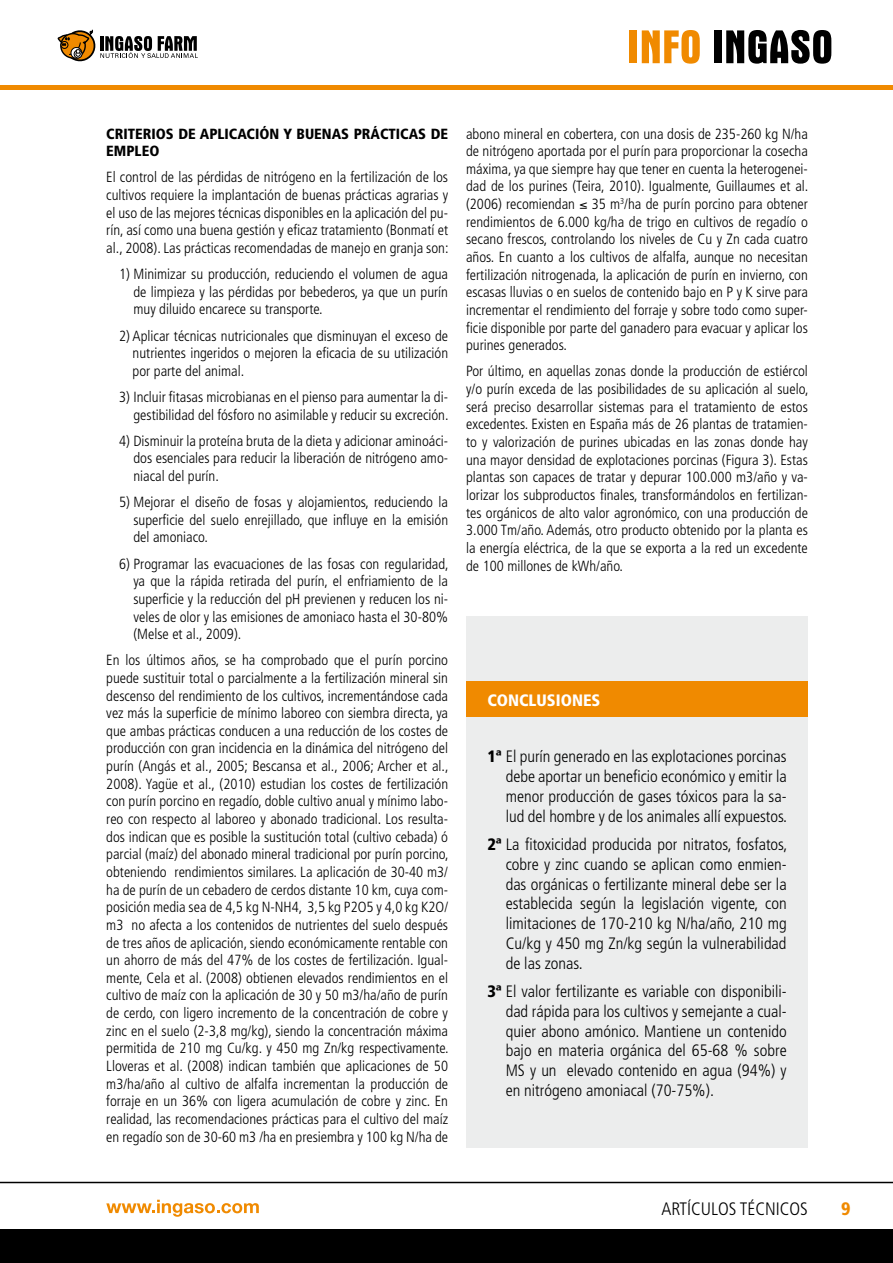
<style>
.page{position:relative;width:893px;height:1263px;background:#fff}
.page>*{position:absolute;margin:0;border:0;box-sizing:border-box;transform-origin:0 0}
.t1{font:300 condensed 18px "Frutiger";color:#000}
.t2{font:900 condensed 18px "Frutiger";color:#f08a00}
.t3{font:300 condensed 16.5px/19.8px "Frutiger";color:#000;text-align:justify}
.t4{font:900 condensed 16.5px "Frutiger";color:#fff}
.t5{font:300 condensed 14.7px/17.7px "Frutiger";color:#000;text-align:justify}
.t6{font:900 condensed 14.7px/17.7px "Frutiger";color:#000}
.s1{font-weight:900}
</style>
<div class="page">
<hr style="left:0;top:85px;width:893px;height:4px;background:#f08a00">
<svg style="left:58px;top:30px;width:140px;height:32px"></svg>
<div style="left:630px;top:30px;width:7px;height:33px;background:#f08a00"></div>
<svg style="left:642px;top:30px;width:58px;height:34px"></svg>
<div style="left:714px;top:30px;width:8px;height:33px;background:#000"></div>
<svg style="left:726px;top:30px;width:105px;height:34px"></svg>
<div style="left:0;top:1229px;width:893px;height:34px;background:#000"></div>
<hr style="left:0;top:1182px;width:893px;height:1px;background:#000">
<svg style="left:106px;top:1200px;width:153px;height:17px"></svg>
<div style="left:466px;top:617px;width:342px;height:531px;background:#eceded"></div>
<div style="left:466px;top:681px;width:342px;height:36px;background:#f08a00"></div>
<p class="t6" style="left:106px;top:125px;width:343px">CRITERIOS DE APLICACIÓN Y BUENAS PRÁCTICAS DE<br>EMPLEO</p>
<p class="t5" style="left:106px;top:169px;width:344px">El control de las pérdidas de nitrógeno en la fertilización de los cultivos requiere la implantación de buenas prácticas agrarias y el uso de las mejores técnicas disponibles en la aplicación del pu&shy;rín, así como una buena gestión y eficaz tratamiento (Bonmatí et al., 2008). Las prácticas recomendadas de manejo en granja son:</p>
<p class="t5" style="left:133px;top:265px;width:316px;text-indent:-14px">1) Minimizar su producción, reduciendo el volumen de agua de limpieza y las pérdidas por bebederos, ya que un purín muy diluido encarece su transporte.</p>
<p class="t5" style="left:133px;top:327px;width:317px;text-indent:-14px">2) Aplicar técnicas nutricionales que disminuyan el exceso de nutrientes ingeridos o mejoren la eficacia de su utilización por parte del animal.</p>
<p class="t5" style="left:119px;top:388px;width:331px;text-align:right">3) Incluir fitasas microbianas en el pienso para aumentar la di&shy;gestibilidad del fósforo no asimilable y reducir su excreción.</p>
<p class="t5" style="left:133px;top:432px;width:316px;text-indent:-14px">4) Disminuir la proteína bruta de la dieta y adicionar aminoáci&shy;dos esenciales para reducir la liberación de nitrógeno amo&shy;niacal del purín.</p>
<p class="t5" style="left:133px;top:493px;width:316px;text-indent:-14px">5) Mejorar el diseño de fosas y alojamientos, reduciendo la superficie del suelo enrejillado, que influye en la emisión del amoniaco.</p>
<p class="t5" style="left:133px;top:555px;width:317px;text-indent:-14px">6) Programar las evacuaciones de las fosas con regularidad, ya que la rápida retirada del purín, el enfriamiento de la superficie y la reducción del pH previenen y reducen los ni&shy;veles de olor y las emisiones de amoniaco hasta el 30-80% (Melse et al., 2009).</p>
<p class="t5" style="left:106px;top:651px;width:344px">En los últimos años, se ha comprobado que el purín porcino puede sustituir total o parcialmente a la fertilización mineral sin descenso del rendimiento de los cultivos, incrementándose cada vez más la superficie de mínimo laboreo con siembra directa, ya que ambas prácticas conducen a una reducción de los costes de producción con gran incidencia en la dinámica del nitrógeno del purín (Angás et al., 2005; Bescansa et al., 2006; Archer et al., 2008). Yagüe et al., (2010) estudian los costes de fertilización con purín porcino en regadío, doble cultivo anual y mínimo labo&shy;reo con respecto al laboreo y abonado tradicional. Los resulta&shy;dos indican que es posible la sustitución total (cultivo cebada) ó parcial (maíz) del abonado mineral tradicional por purín porcino, obteniendo rendimientos similares. La aplicación de 30-40 m3/ ha de purín de un cebadero de cerdos distante 10 km, cuya com&shy;posición media sea de 4,5 kg N-NH4, 3,5 kg P2O5 y 4,0 kg K2O/ m3 no afecta a los contenidos de nutrientes del suelo después de tres años de aplicación, siendo económicamente rentable con un ahorro de más del 47% de los costes de fertilización. Igual&shy;mente, Cela et al. (2008) obtienen elevados rendimientos en el cultivo de maíz con la aplicación de 30 y 50 m3/ha/año de purín de cerdo, con ligero incremento de la concentración de cobre y zinc en el suelo (2-3,8 mg/kg), siendo la concentración máxima permitida de 210 mg Cu/kg. y 450 mg Zn/kg respectivamente.<br>Lloveras et al. (2008) indican también que aplicaciones de 50 m3/ha/año al cultivo de alfalfa incrementan la producción de forraje en un 36% con ligera acumulación de cobre y zinc. En realidad, las recomendaciones prácticas para el cultivo del maíz en regadío son de 30-60 m3 /ha en presiembra y 100 kg N/ha de</p>
<p class="t5" style="left:466px;top:125px;width:344px">abono mineral en cobertera, con una dosis de 235-260 kg N/ha de nitrógeno aportada por el purín para proporcionar la cosecha máxima, ya que siempre hay que tener en cuenta la heterogenei&shy;dad de los purines (Teira, 2010). Igualmente, Guillaumes et al. (2006) recomiendan ≤ 35 m<sup>3</sup>/ha de purín porcino para obtener rendimientos de 6.000 kg/ha de trigo en cultivos de regadío o secano frescos, controlando los niveles de Cu y Zn cada cuatro años. En cuanto a los cultivos de alfalfa, aunque no necesitan fertilización nitrogenada, la aplicación de purín en invierno, con escasas lluvias o en suelos de contenido bajo en P y K sirve para incrementar el rendimiento del forraje y sobre todo como super&shy;ficie disponible por parte del ganadero para evacuar y aplicar los purines generados.</p>
<p class="t5" style="left:466px;top:363px;width:344px">Por último, en aquellas zonas donde la producción de estiércol y/o purín exceda de las posibilidades de su aplicación al suelo, será preciso desarrollar sistemas para el tratamiento de estos excedentes. Existen en España más de 26 plantas de tratamien&shy;to y valorización de purines ubicadas en las zonas donde hay una mayor densidad de explotaciones porcinas (Figura 3). Estas plantas son capaces de tratar y depurar 100.000 m3/año y va&shy;lorizar los subproductos finales, transformándolos en fertilizan&shy;tes orgánicos de alto valor agronómico, con una producción de 3.000 Tm/año. Además, otro producto obtenido por la planta es la energía eléctrica, de la que se exporta a la red un excedente de 100 millones de kWh/año.</p>
<p class="t4" style="left:487px;top:690px;width:115px">CONCLUSIONES</p>
<p class="t3" style="left:506px;top:747px;width:283px;text-indent:-18px"><span class="s1">1ª</span> El purín generado en las explotaciones porcinas debe aportar un beneficio económico y emitir la menor producción de gases tóxicos para la sa&shy;lud del hombre y de los animales allí expuestos.</p>
<p class="t3" style="left:506px;top:834px;width:283px;text-indent:-18px"><span class="s1">2ª</span> La fitoxicidad producida por nitratos, fosfatos, cobre y zinc cuando se aplican como enmien&shy;das orgánicas o fertilizante mineral debe ser la establecida según la legislación vigente, con limitaciones de 170-210 kg N/ha/año, 210 mg Cu/kg y 450 mg Zn/kg según la vulnerabilidad de las zonas.</p>
<p class="t3" style="left:506px;top:982px;width:283px;text-indent:-18px"><span class="s1">3ª</span> El valor fertilizante es variable con disponibili&shy;dad rápida para los cultivos y semejante a cual&shy;quier abono amónico. Mantiene un contenido bajo en materia orgánica del 65-68 % sobre MS y un elevado contenido en agua (94%) y en nitrógeno amoniacal (70-75%).</p>
<p class="t1" style="left:661px;top:1199px;width:148px">ARTÍCULOS TÉCNICOS</p>
<p class="t2" style="left:841px;top:1198px;width:11px">9</p>
</div>
